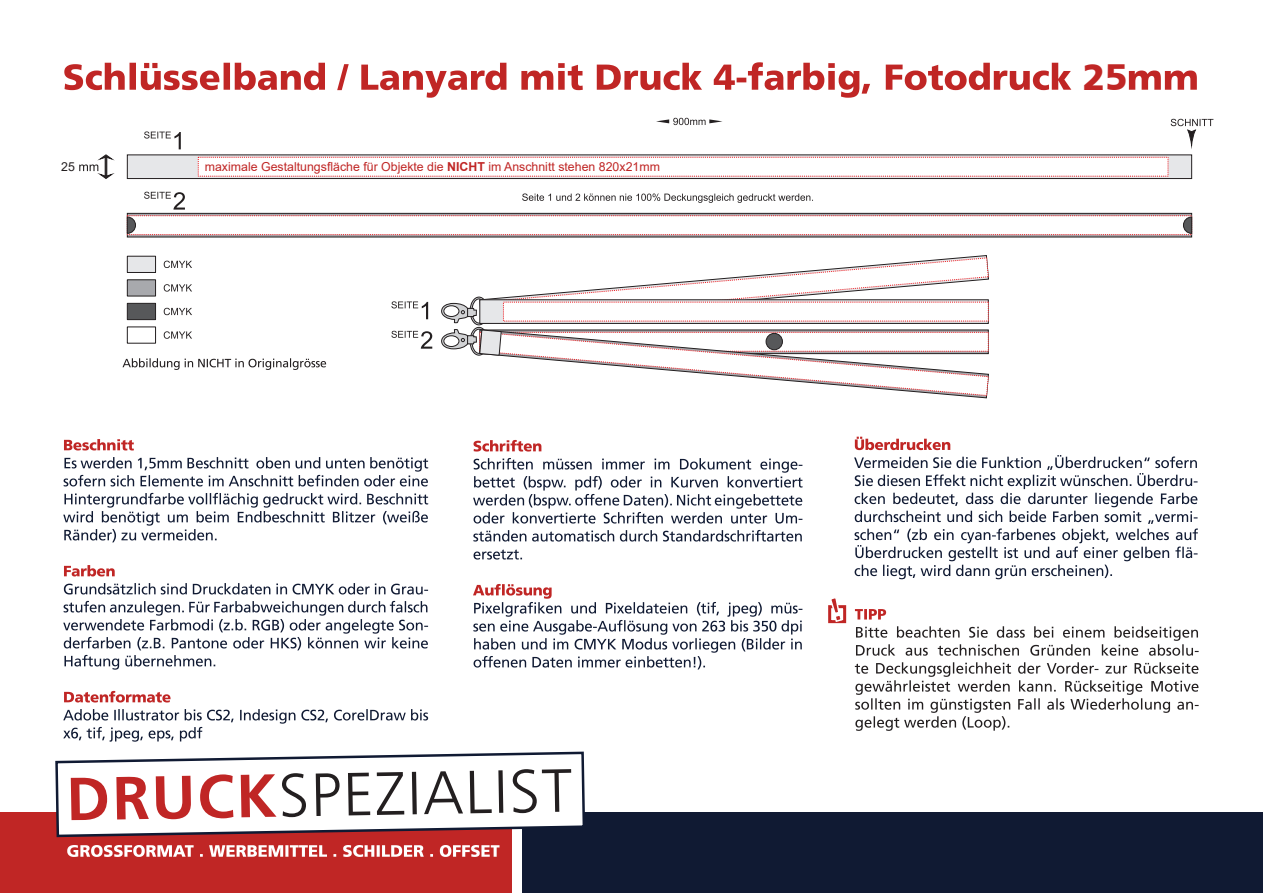
<style>
.page{position:relative;width:1263px;height:893px;background:#fff}
.page>*{position:absolute;margin:0;border:0;box-sizing:border-box;transform-origin:0 0}
.t1{font:900 36.6px "Frutiger CE";color:#c02625}
.t2{font:12.3px "Arial";color:#c02625}
.t3{font:12.3px "Arial";color:#231f20}
.s1{font-weight:700}
</style>
<div class="page">
<div style="left:0;top:812px;width:512px;height:81px;background:#c02625"></div>
<div style="left:523px;top:813px;width:740px;height:80px;background:#101a33"></div>
<svg style="left:55px;top:751px;width:531px;height:87px"></svg>
<svg style="left:57px;top:753px;width:527px;height:83px"></svg>
<div style="left:828px;top:605px;width:18px;height:18px;border:3px solid #c02625"></div>
<svg style="left:828px;top:598px;width:15px;height:25px"></svg>
<svg style="left:79px;top:155px;width:33px;height:24px"></svg>
<div style="left:127px;top:256px;width:29px;height:17px;background:#e6e7e9;border:1px solid #231f20"></div>
<div style="left:127px;top:280px;width:29px;height:16px;background:#a8a9ad;border:1px solid #231f20"></div>
<div style="left:127px;top:303px;width:29px;height:17px;background:#57585a;border:1px solid #231f20"></div>
<div style="left:127px;top:327px;width:29px;height:16px;background:#fff;border:1px solid #231f20"></div>
<svg style="left:164px;top:261px;width:28px;height:7px"></svg>
<svg style="left:164px;top:284px;width:28px;height:8px"></svg>
<svg style="left:164px;top:308px;width:28px;height:7px"></svg>
<svg style="left:164px;top:331px;width:28px;height:8px"></svg>
<svg style="left:656px;top:118px;width:66px;height:7px"></svg>
<svg style="left:144px;top:131px;width:37px;height:18px"></svg>
<svg style="left:391px;top:301px;width:37px;height:18px"></svg>
<svg style="left:144px;top:192px;width:41px;height:18px"></svg>
<svg style="left:391px;top:331px;width:41px;height:18px"></svg>
<svg style="left:1171px;top:119px;width:42px;height:27px"></svg>
<svg style="left:522px;top:193px;width:291px;height:10px"></svg>
<svg style="left:127px;top:155px;width:1065px;height:24px;background:#beb0b2"></svg>
<div style="left:198px;top:157px;width:970px;height:19px;background:#fff"></div>
<svg style="left:127px;top:213px;width:1065px;height:24px;background:#8d797d"></svg>
<div style="left:127px;top:216px;width:1065px;height:19px;background:#fff"></div>
<svg style="left:441px;top:255px;width:547px;height:143px"></svg>
<div style="left:766px;top:333px;width:16px;height:17px;background:#57585a;border-radius:50%"></div>
<div style="left:766px;top:333px;width:16px;height:17px;border:1px solid #231f20;border-radius:50%"></div>
<svg style="left:127px;top:217px;width:9px;height:17px"></svg>
<svg style="left:1183px;top:217px;width:9px;height:17px"></svg>
<svg style="left:854px;top:437px;width:344px;height:142px"></svg>
<svg style="left:473px;top:440px;width:68px;height:12px"></svg>
<svg style="left:473px;top:458px;width:329px;height:66px"></svg>
<svg style="left:473px;top:530px;width:329px;height:12px"></svg>
<svg style="left:474px;top:549px;width:48px;height:11px"></svg>
<svg style="left:473px;top:584px;width:329px;height:85px"></svg>
<svg style="left:64px;top:439px;width:70px;height:11px"></svg>
<svg style="left:64px;top:457px;width:364px;height:29px"></svg>
<svg style="left:63px;top:493px;width:365px;height:49px"></svg>
<svg style="left:64px;top:565px;width:51px;height:11px"></svg>
<svg style="left:64px;top:583px;width:364px;height:11px"></svg>
<svg style="left:63px;top:601px;width:365px;height:69px"></svg>
<svg style="left:64px;top:691px;width:107px;height:11px"></svg>
<svg style="left:63px;top:709px;width:365px;height:33px"></svg>
<svg style="left:855px;top:609px;width:31px;height:10px"></svg>
<svg style="left:856px;top:626px;width:342px;height:30px"></svg>
<svg style="left:855px;top:662px;width:343px;height:69px"></svg>
<svg style="left:122px;top:358px;width:204px;height:12px"></svg>
<svg style="left:67px;top:845px;width:432px;height:12px"></svg>
<svg style="left:64px;top:62px;width:1133px;height:36px"></svg>
<p class="t3" style="left:61px;top:158px;width:15px">25</p>
<p class="t2" style="left:205px;top:158px;width:457px">maximale Gestaltungsfläche für Objekte die <span class="s1">NICHT</span> im Anschnitt stehen 820x21mm</p>
<h1 class="t1" style="left:1083px;top:55px;width:46px">25</h1>
</div>
